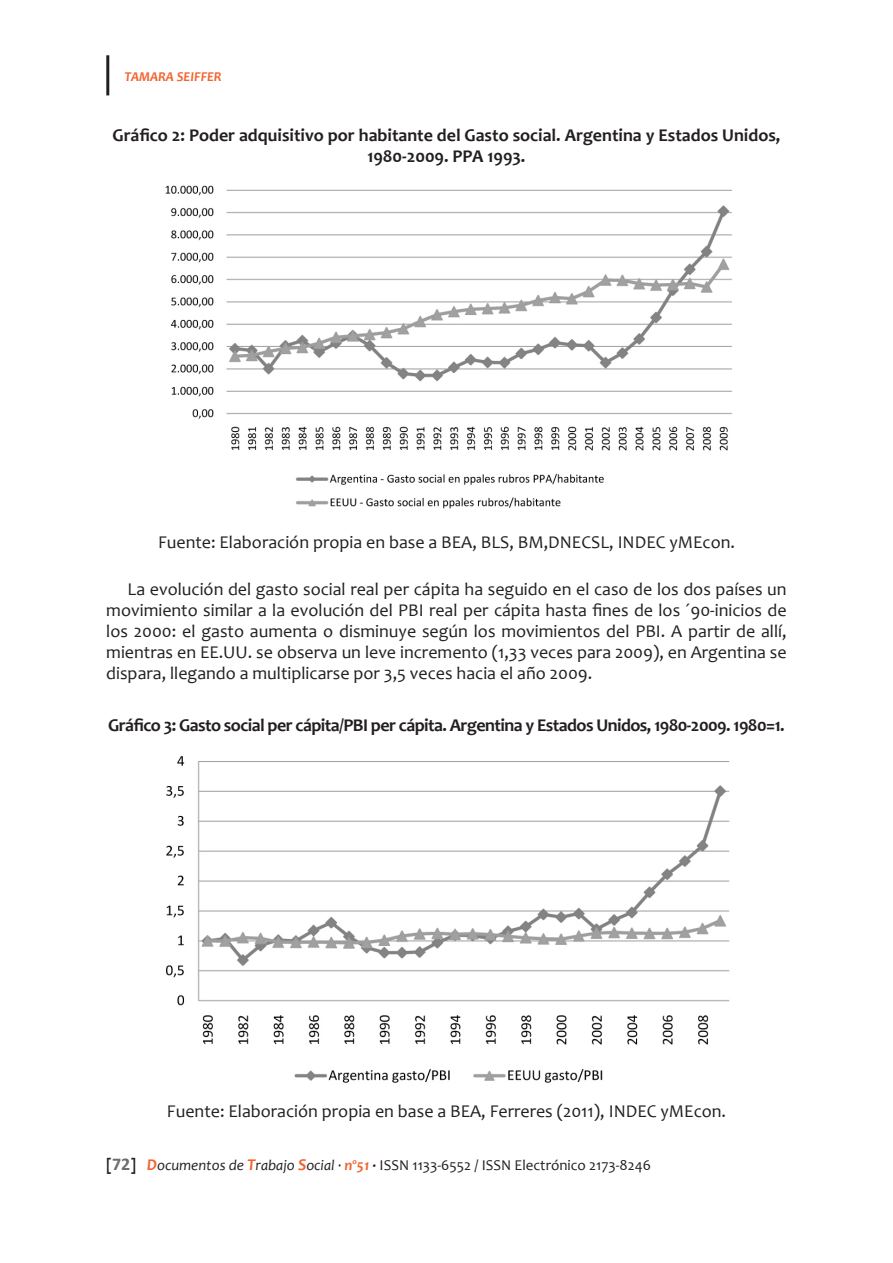
<style>
.page{position:relative;width:893px;height:1263px;background:#fff}
.page>*{position:absolute;margin:0;border:0;box-sizing:border-box;transform-origin:0 0}
.t1{font:18px/21px "Candara";color:#231f20;text-align:justify}
.t2{font:700 18px/21px "Candara";color:#231f20;text-align:center}
.t3{font:700 18px "Candara";letter-spacing:-.03em;color:#231f20}
.t4{font:15px "Candara";color:#231f20}
.t5{font:italic 700 13.5px "Candara";color:#f26430}
.s1{font-weight:700;font-size:16.5px}
.s2{font-family:"Calibri";font-weight:700;font-size:18px;color:#6c6d70}
.s3{font-weight:700;font-style:italic;font-size:16.5px;color:#f26430}
.s4{font-style:italic}
.s5{font-weight:700;font-style:italic;color:#f26430}
.s6{font-weight:700;font-style:italic}
</style>
<div class="page">
<hr style="left:106px;top:55px;width:3px;height:40px;background:#231f20">
<img style="left:165px;top:185px;width:567px;height:324px">
<img style="left:166px;top:756px;width:564px;height:327px">
<p class="t5" style="left:124px;top:68px;width:99px">TAMARA SEIFFER</p>
<p class="t2" style="left:113px;top:124px;width:669px">Gráfico 2: Poder adquisitivo por habitante del Gasto social. Argentina y Estados Unidos,<br>1980-2009. PPA 1993.</p>
<p class="t1" style="left:158px;top:532px;width:579px">Fuente: Elaboración propia en base a BEA, BLS, BM,DNECSL, INDEC yMEcon.</p>
<p class="t1" style="left:106px;top:579px;width:682px;text-indent:21px">La evolución del gasto social real per cápita ha seguido en el caso de los dos países un movimiento similar a la evolución del PBI real per cápita hasta fines de los ´90-inicios de los 2000: el gasto aumenta o disminuye según los movimientos del PBI. A partir de allí, mientras en EE.UU. se observa un leve incremento (1,33 veces para 2009), en Argentina se dispara, llegando a multiplicarse por 3,5 veces hacia el año 2009.</p>
<p class="t3" style="left:108px;top:714px;width:678px">Gráfico 3: Gasto social per cápita/PBI per cápita. Argentina y Estados Unidos, 1980-2009. 1980=1.</p>
<p class="t1" style="left:167px;top:1101px;width:561px">Fuente: Elaboración propia en base a BEA, Ferreres (2011), INDEC yMEcon.</p>
<p class="t4" style="left:106px;top:1156px;width:546px"><span class="s1">[</span><span class="s2">72</span><span class="s1">]</span> <span class="s3">D</span><span class="s4">ocumentos de</span> <span class="s3">T</span><span class="s4">rabajo</span> <span class="s3">S</span><span class="s4">ocial ·</span> <span class="s5">nº51</span> <span class="s6">·</span> ISSN 1133-6552 / ISSN Electrónico 2173-8246</p>
</div>
